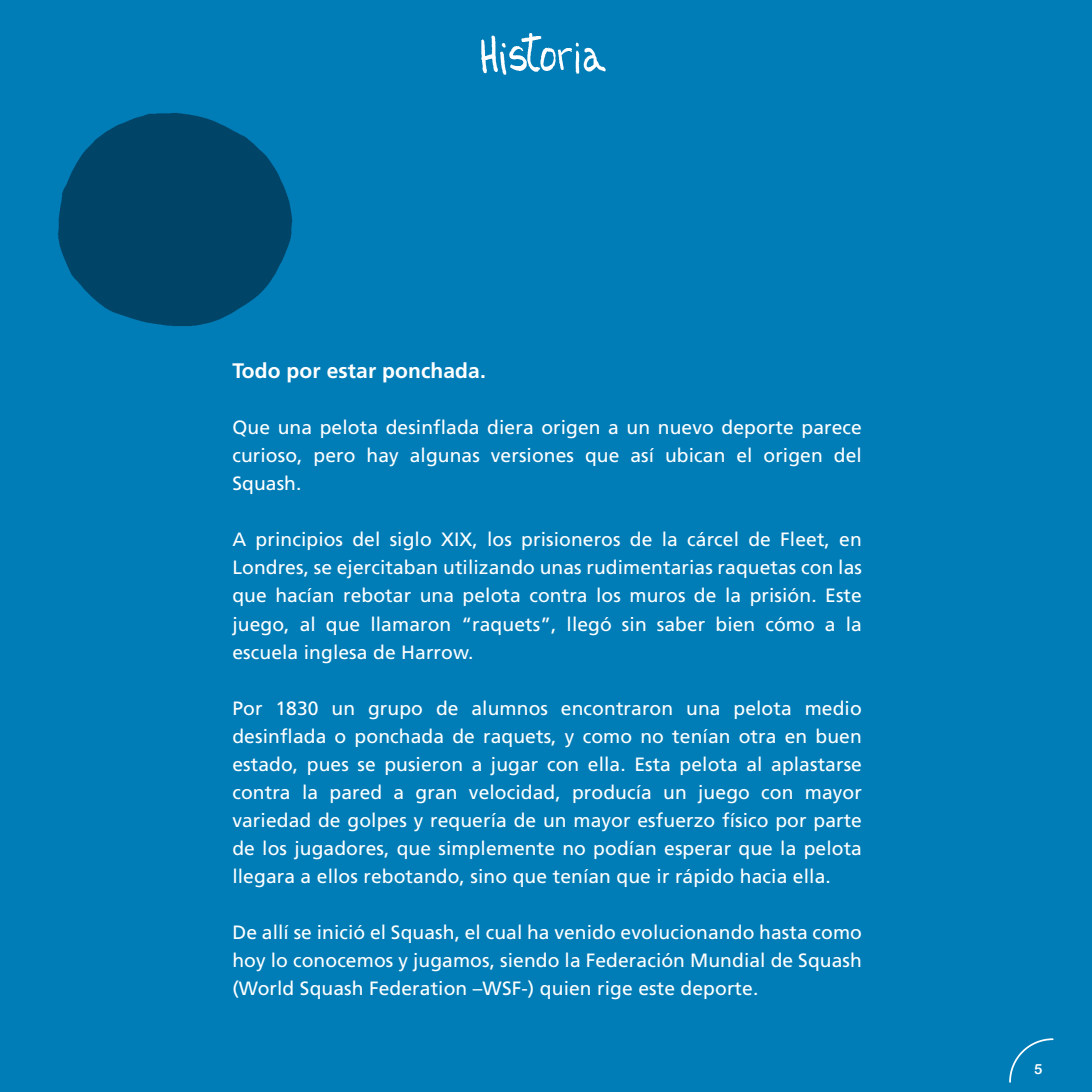
<style>
.page{position:relative;width:1092px;height:1092px;background:#fff}
.page>*{position:absolute;margin:0;border:0;box-sizing:border-box;transform-origin:0 0}
.t1{font:700 21px "Frutiger";letter-spacing:.005em;color:#fff}
.t2{font:19.25px/28px "Frutiger";letter-spacing:.005em;color:#fff;text-align:justify}
.t3{font:14px "Arial Rounded MT Bold";color:#fff}
</style>
<div class="page">
<div style="left:0;top:0;width:1091px;height:1091px;background:#007cb6"></div>
<svg style="left:1009px;top:1038px;width:45px;height:45px"></svg>
<img style="left:58px;top:113px;width:235px;height:213px">
<img style="left:481px;top:33px;width:125px;height:42px">
<p class="t1" style="left:232px;top:358px;width:255px">Todo por estar ponchada.</p>
<p class="t2" style="left:232px;top:413px;width:631px">Que una pelota desinflada diera origen a un nuevo deporte parece curioso, pero hay algunas versiones que así ubican el origen del Squash.</p>
<p class="t2" style="left:232px;top:526px;width:631px">A principios del siglo XIX, los prisioneros de la cárcel de Fleet, en Londres, se ejercitaban utilizando unas rudimentarias raquetas con las que hacían rebotar una pelota contra los muros de la prisión. Este juego, al que llamaron “raquets”, llegó sin saber bien cómo a la escuela inglesa de Harrow.</p>
<p class="t2" style="left:232px;top:694px;width:631px">Por 1830 un grupo de alumnos encontraron una pelota medio desinflada o ponchada de raquets, y como no tenían otra en buen estado, pues se pusieron a jugar con ella. Esta pelota al aplastarse contra la pared a gran velocidad, producía un juego con mayor variedad de golpes y requería de un mayor esfuerzo físico por parte de los jugadores, que simplemente no podían esperar que la pelota llegara a ellos rebotando, sino que tenían que ir rápido hacia ella.</p>
<p class="t2" style="left:232px;top:918px;width:631px">De allí se inició el Squash, el cual ha venido evolucionando hasta como hoy lo conocemos y jugamos, siendo la Federación Mundial de Squash (World Squash Federation –WSF-) quien rige este deporte.</p>
<p class="t3" style="left:1033px;top:1060px;width:10px">5</p>
</div>
